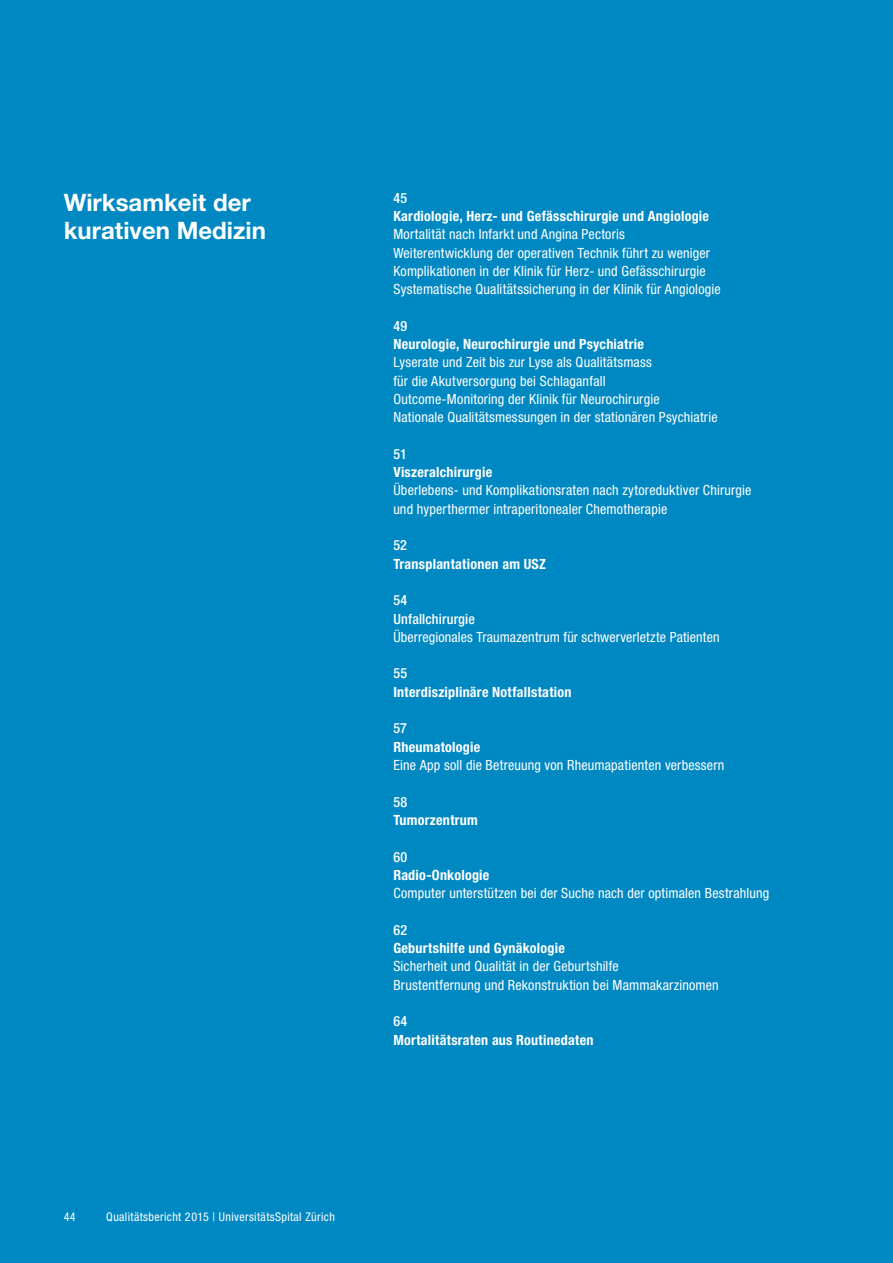
<style>
.page{position:relative;width:893px;height:1263px;background:#0088c2}
.page>*{position:absolute;margin:0;border:0;box-sizing:border-box;transform-origin:0 0}
.t1{font:700 24px/28.2px "Helvetica Neue LT Std";color:#fff}
.t2{font:condensed 14.1px/18.3px "Helvetica Neue LT Std";letter-spacing:.01em;color:#fff}
.t3{font:700 condensed 14.1px "Helvetica Neue LT Std";letter-spacing:.02em;color:#fff}
.t4{font:500 condensed 14.1px/18.3px "Helvetica Neue LT Std";letter-spacing:.015em;color:#fff}
.t5{font:condensed 12px "Helvetica Neue LT Std";letter-spacing:.03em;color:#fff}
</style>
<div class="page">
<h1 class="t1" style="left:64px;top:188px;width:204px">Wirksamkeit der kurativen Medizin</h1>
<p class="t4" style="left:393px;top:188px;width:15px">45</p>
<p class="t3" style="left:393px;top:207px;width:317px">Kardiologie, Herz- und Gefässchirurgie und Angiologie</p>
<p class="t2" style="left:393px;top:225px;width:329px">Mortalität nach Infarkt und Angina Pectoris Weiterentwicklung der operativen Technik führt zu weniger Komplikationen in der Klinik für Herz- und Gefässchirurgie Systematische Qualitätssicherung in der Klinik für Angiologie</p>
<p class="t4" style="left:393px;top:316px;width:15px">49</p>
<p class="t3" style="left:393px;top:335px;width:252px">Neurologie, Neurochirurgie und Psychiatrie</p>
<p class="t2" style="left:393px;top:353px;width:326px">Lyserate und Zeit bis zur Lyse als Qualitätsmass<br>für die Akutversorgung bei Schlaganfall Outcome-Monitoring der Klinik für Neurochirurgie<br>Nationale Qualitätsmessungen in der stationären Psychiatrie</p>
<p class="t4" style="left:393px;top:444px;width:15px">51</p>
<p class="t3" style="left:393px;top:464px;width:100px">Viszeralchirurgie</p>
<p class="t2" style="left:393px;top:481px;width:360px">Überlebens- und Komplikationsraten nach zytoreduktiver Chirurgie und hyperthermer intraperitonealer Chemotherapie</p>
<p class="t4" style="left:393px;top:536px;width:15px">52</p>
<p class="t3" style="left:393px;top:555px;width:154px">Transplantationen am USZ</p>
<p class="t4" style="left:393px;top:591px;width:83px">54<br>Unfallchirurgie</p>
<p class="t2" style="left:393px;top:628px;width:328px">Überregionales Traumazentrum für schwerverletzte Patienten</p>
<p class="t4" style="left:393px;top:664px;width:15px">55</p>
<p class="t3" style="left:393px;top:683px;width:180px">Interdisziplinäre Notfallstation</p>
<p class="t4" style="left:393px;top:719px;width:15px">57</p>
<p class="t3" style="left:393px;top:738px;width:89px">Rheumatologie</p>
<p class="t2" style="left:393px;top:756px;width:332px">Eine App soll die Betreuung von Rheumapatienten verbessern</p>
<p class="t4" style="left:393px;top:792px;width:15px">58</p>
<p class="t3" style="left:393px;top:811px;width:86px">Tumorzentrum</p>
<p class="t4" style="left:393px;top:847px;width:15px">60</p>
<p class="t3" style="left:393px;top:866px;width:98px">Radio-Onkologie</p>
<p class="t2" style="left:393px;top:884px;width:377px">Computer unterstützen bei der Suche nach der optimalen Bestrahlung</p>
<p class="t4" style="left:393px;top:920px;width:15px">62</p>
<p class="t3" style="left:393px;top:939px;width:173px">Geburtshilfe und Gynäkologie</p>
<p class="t2" style="left:393px;top:957px;width:327px">Sicherheit und Qualität in der Geburtshilfe<br>Brustentfernung und Rekonstruktion bei Mammakarzinomen</p>
<p class="t4" style="left:393px;top:1012px;width:16px">64</p>
<p class="t3" style="left:393px;top:1031px;width:202px">Mortalitätsraten aus Routinedaten</p>
<p class="t5" style="left:64px;top:1209px;width:13px">44</p>
<p class="t5" style="left:106px;top:1209px;width:230px">Qualitätsbericht 2015 | UniversitätsSpital Zürich</p>
</div>
